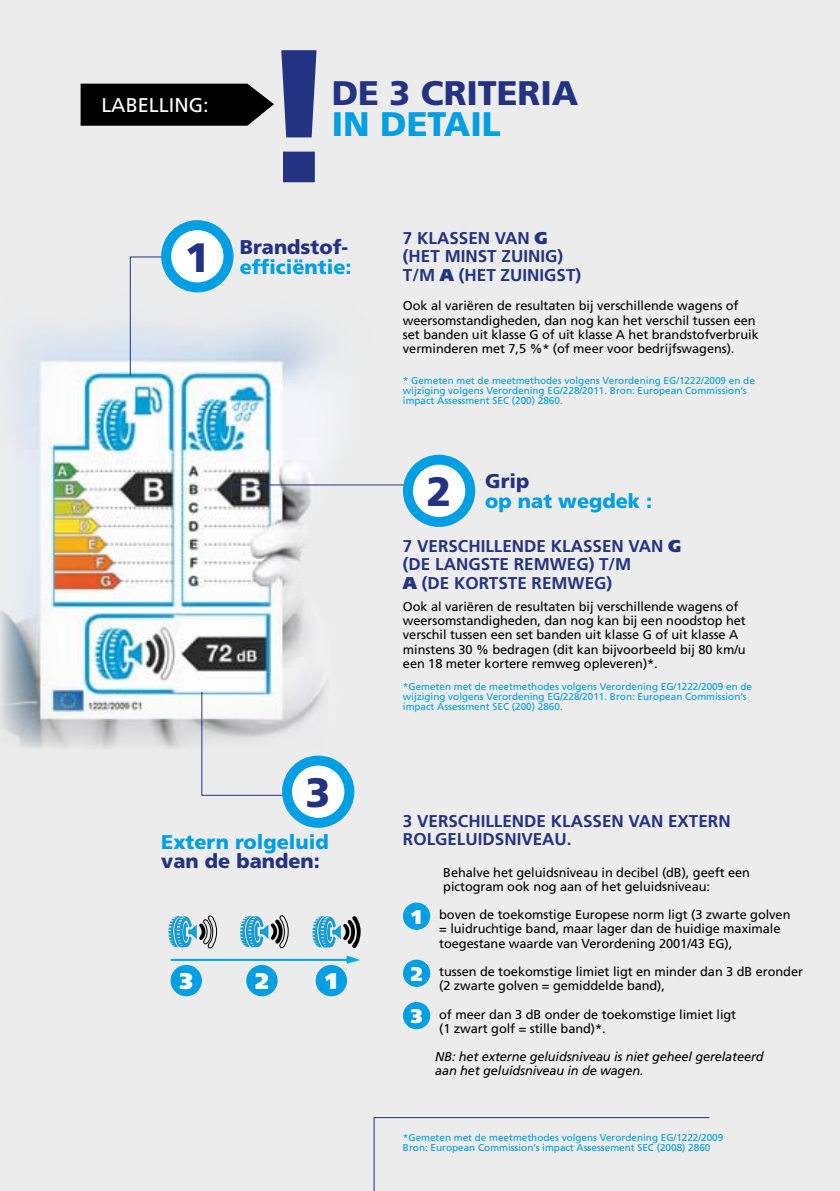
<style>
.page{position:relative;width:840px;height:1191px;background:#fff}
.page>*{position:absolute;margin:0;border:0;box-sizing:border-box;transform-origin:0 0}
.t1{font:900 189.2px "Frutiger LT Std";color:#243282}
.t2{font:900 41px "Frutiger LT Std";color:#243282}
.t3{font:900 34px/31.2px "Frutiger LT Std";color:#243282}
.t4{font:900 22.8px "Frutiger LT Std";color:#fff}
.t5{font:900 19.8px/19.8px "Frutiger LT Std";color:#009ee3}
.t6{font:19.8px "Frutiger LT Std";color:#fff}
.t7{font:900 19.8px "Frutiger LT Std";color:#fff}
.t8{font:700 17px "Frutiger LT Std";color:#243282}
.t9{font:12.8px/14.2px "Frutiger LT Std";letter-spacing:-.005em;color:#000}
.t10{font:italic 12.8px/14.2px "Frutiger LT Std";letter-spacing:-.01em;color:#000}
.t11{font:10px/10px "Frutiger LT Std";color:#009ee3}
.s1{color:#009ee3}
.s2{color:#243282}
.s3{font-weight:900}
</style>
<div class="page">
<div style="left:0;top:0;width:839px;height:1191px;background:#ececec"></div>
<img style="left:0;top:279px;width:326px;height:470px">
<svg style="left:81px;top:84px;width:193px;height:42px;background:#111"></svg>
<div style="left:403px;top:1002px;width:27px;height:27px;background:#009ee3;border-radius:50%"></div>
<div style="left:403px;top:959px;width:27px;height:28px;background:#009ee3;border-radius:50%"></div>
<div style="left:403px;top:902px;width:27px;height:27px;background:#009ee3;border-radius:50%"></div>
<svg style="left:201px;top:691px;width:107px;height:105px"></svg>
<svg style="left:230px;top:484px;width:174px;height:16px"></svg>
<svg style="left:129px;top:256px;width:68px;height:120px"></svg>
<svg style="left:287px;top:760px;width:62px;height:63px;background:#daf1fa"></svg>
<div style="left:282px;top:755px;width:72px;height:73px;border:10px solid #009ee3;border-radius:50%"></div>
<svg style="left:407px;top:460px;width:63px;height:62px;background:#dcf1fb"></svg>
<div style="left:403px;top:455px;width:72px;height:72px;border:10px solid #009ee3;border-radius:50%"></div>
<svg style="left:166px;top:225px;width:62px;height:62px;background:#ddf2fb"></svg>
<div style="left:161px;top:220px;width:72px;height:72px;border:10px solid #009ee3;border-radius:50%"></div>
<svg style="left:168px;top:915px;width:49px;height:34px"></svg>
<svg style="left:240px;top:915px;width:49px;height:33px"></svg>
<svg style="left:312px;top:916px;width:48px;height:33px"></svg>
<hr style="left:170px;top:958px;width:182px;height:3px;background:#00aae3">
<svg style="left:346px;top:955px;width:14px;height:8px"></svg>
<div style="left:170px;top:965px;width:32px;height:31px;background:#009ee3;border-radius:50%"></div>
<div style="left:246px;top:965px;width:31px;height:31px;background:#009ee3;border-radius:50%"></div>
<div style="left:315px;top:965px;width:32px;height:31px;background:#009ee3;border-radius:50%"></div>
<svg style="left:373px;top:1117px;width:336px;height:74px"></svg>
<p class="t6" style="left:101px;top:93px;width:109px">LABELLING:</p>
<p class="t2" style="left:185px;top:232px;width:27px">1</p>
<p class="t1" style="left:257px;top:2px;width:85px">!</p>
<p class="t3" style="left:331px;top:77px;width:110px">de 3 criteria <span class="s1">in detail</span></p>
<p class="t5" style="left:239px;top:237px;width:113px"><span class="s2">Brandstof&shy;</span>efficiëntie:</p>
<p class="t2" style="left:305px;top:768px;width:27px">3</p>
<p class="t8" style="left:403px;top:228px;width:36px">7 KLASSEN</p>
<p class="t8" style="left:494px;top:228px;width:54px">VAN <span class="s3">G</span></p>
<p class="t8" style="left:403px;top:246px;width:28px">(HETMINST</p>
<p class="t8" style="left:501px;top:246px;width:20px">ZUINIG</p>
<p class="t8" style="left:557px;top:246px;width:7px">)</p>
<p class="t8" style="left:403px;top:265px;width:118px">T/M <span class="s3">A</span> (HET ZUINIGST</p>
<p class="t8" style="left:575px;top:265px;width:7px">)</p>
<p class="t9" style="left:403px;top:299px;width:357px">Ook al variëren de resultaten bij verschillende wagens of weersomstandigheden, dan nog kan het verschil tussen een set banden uit klasse G of uit klasse A het brandstofverbruik verminderen met 7,5 %* (of meer voor bedrijfswagens).</p>
<p class="t11" style="left:403px;top:376px;width:353px">* Gemeten met de meetmethodes volgens Verordening EG/1222/2009 en de wijziging volgens Verordening EG/228/2011. Bron: European Commission’s impact Assessment SEC (200) 2860.</p>
<p class="t2" style="left:426px;top:467px;width:27px">2</p>
<p class="t5" style="left:485px;top:471px;width:168px"><span class="s2">Grip<br></span>op nat wegdek :</p>
<p class="t8" style="left:403px;top:536px;width:37px">7 VERSC</p>
<p class="t8" style="left:468px;top:536px;width:22px">HILLENDE</p>
<p class="t8" style="left:550px;top:536px;width:21px">KLASSEN</p>
<p class="t8" style="left:628px;top:536px;width:54px">VAN <span class="s3">G</span></p>
<p class="t8" style="left:403px;top:554px;width:17px">(DELANGSTEREM</p>
<p class="t8" style="left:549px;top:554px;width:80px">WEG) T/M</p>
<p class="t8" style="left:403px;top:573px;width:74px"><span class="s3">A</span> (DE KORTSTEREM</p>
<p class="t8" style="left:567px;top:573px;width:46px">WEG)</p>
<p class="t9" style="left:403px;top:599px;width:344px">Ook al variëren de resultaten bij verschillende wagens of weersomstandigheden, dan nog kan bij een noodstop het verschil tussen een set banden uit klasse G of uit klasse A minstens 30 % bedragen (dit kan bijvoorbeeld bij 80 km/u een 18 meter kortere remweg opleveren)*.</p>
<p class="t11" style="left:403px;top:681px;width:350px">*Gemeten met de meetmethodes volgens Verordening EG/1222/2009 en de wijziging volgens Verordening EG/228/2011. Bron: European Commission’s impact Assessment SEC (200) 2860.</p>
<p class="t5" style="left:161px;top:831px;width:169px">Extern rolgeluid <span class="s2">van de banden:</span></p>
<p class="t4" style="left:179px;top:967px;width:15px">3</p>
<p class="t4" style="left:255px;top:967px;width:15px">2</p>
<p class="t4" style="left:325px;top:967px;width:13px">1</p>
<p class="t8" style="left:403px;top:810px;width:26px">3 VERSCHILLENDE</p>
<p class="t8" style="left:550px;top:810px;width:12px">KLASSEN</p>
<p class="t8" style="left:628px;top:810px;width:13px">VAN</p>
<p class="t8" style="left:667px;top:810px;width:11px">EXTERN</p>
<p class="t8" style="left:403px;top:829px;width:12px">ROLGELUIDSNIVEAU</p>
<p class="t8" style="left:566px;top:829px;width:6px">.</p>
<p class="t7" style="left:411px;top:904px;width:12px">1</p>
<p class="t7" style="left:410px;top:961px;width:13px">2</p>
<p class="t7" style="left:410px;top:1004px;width:13px">3</p>
<p class="t9" style="left:443px;top:865px;width:308px">Behalve het geluidsniveau in decibel (dB), geeft een pictogram ook nog aan of het geluidsniveau:</p>
<p class="t9" style="left:439px;top:907px;width:352px">boven de toekomstige Europese norm ligt (3 zwarte golven = luidruchtige band, maar lager dan de huidige maximale toegestane waarde van Verordening 2001/43 EG),</p>
<p class="t9" style="left:439px;top:964px;width:365px">tussen de toekomstige limiet ligt en minder dan 3 dB eronder (2 zwarte golven = gemiddelde band),</p>
<p class="t9" style="left:439px;top:1007px;width:298px">of meer dan 3 dB onder de toekomstige limiet ligt (1 zwart golf = stille band)*.</p>
<p class="t10" style="left:435px;top:1049px;width:330px">NB: het externe geluidsniveau is niet geheel gerelateerd aan het geluidsniveau in de wagen.</p>
<p class="t11" style="left:403px;top:1132px;width:322px">*Gemeten met de meetmethodes volgens Verordening EG/1222/2009<br>Bron: European Commission’s impact Assessement SEC (2008) 2860</p>
</div>
